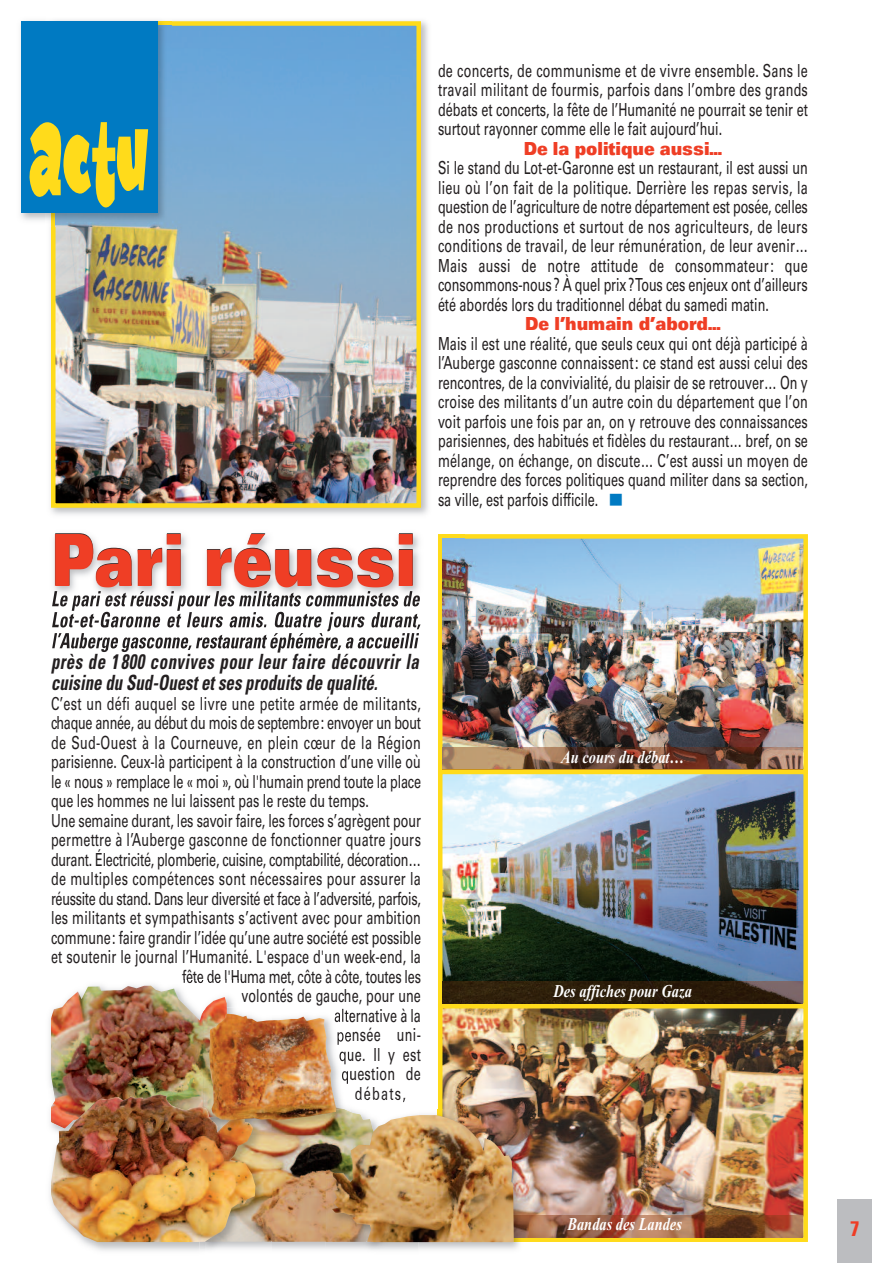
<style>
.page{position:relative;width:893px;height:1263px;background:#fff}
.page>*{position:absolute;margin:0;border:0;box-sizing:border-box;transform-origin:0 0}
.t1{font:112.35px "F2 F Tagliatelle Sugo";color:#ffdb1b;scale:.5 1}
.t2{font:900 expanded 72px "Univers";color:#ef3e25;scale:.65 1}
.t3{font:italic 700 condensed 21px/21px "Univers";letter-spacing:.025em;color:#231f20;scale:.8 1}
.t4{font:700 condensed 21px "Univers";color:#ef3c25}
.t5{font:18px/19.5px "Univers";color:#231f20;text-align:justify;scale:.7 1}
.t6{font:18px "Univers";letter-spacing:.025em;color:#231f20;scale:.7 1}
.t7{font:18px "Univers";letter-spacing:-.02em;color:#231f20;scale:.7 1}
.t8{font:18px "Univers";letter-spacing:-.025em;color:#231f20;scale:.7 1}
.t9{font:18px "Univers";letter-spacing:.02em;color:#231f20;scale:.7 1}
.t10{font:italic 700 18px "Times New Roman";color:#fff;scale:.8 1}
.t11{font:900 expanded 18px "Univers";color:#ef3e25;scale:.7 1}
</style>
<div class="page">
<img style="left:443px;top:539px;width:360px;height:209px">
<div style="left:438px;top:534px;width:370px;height:240px;border:4px solid #ffdb1b"></div>
<img style="left:443px;top:775px;width:360px;height:206px">
<div style="left:438px;top:770px;width:370px;height:238px;border:4px solid #ffdb1b"></div>
<img style="left:443px;top:1009px;width:360px;height:206px">
<div style="left:438px;top:1004px;width:370px;height:238px;border:4px solid #ffdb1b"></div>
<div style="left:838px;top:1199px;width:34px;height:64px;background:#bcbdc0"></div>
<img style="left:50px;top:20px;width:378px;height:495px">
<img style="left:56px;top:26px;width:360px;height:477px">
<div style="left:51px;top:21px;width:370px;height:487px;border:4px solid #ffdb1b"></div>
<img style="left:20px;top:20px;width:152px;height:207px">
<div style="left:21px;top:21px;width:136px;height:192px;background:#007ac2"></div>
<img style="left:52px;top:534px;width:369px;height:116px">
<img style="left:438px;top:534px;width:26px;height:116px">
<img style="left:55px;top:533px;width:358px;height:54px">
<img style="left:52px;top:591px;width:122px;height:20px">
<img style="left:52px;top:612px;width:148px;height:15px">
<img style="left:52px;top:633px;width:116px;height:17px">
<img style="left:442px;top:748px;width:361px;height:22px">
<hr style="left:442px;top:770px;width:361px;height:1px;background:#c7901d">
<img style="left:442px;top:981px;width:361px;height:22px">
<img style="left:528px;top:1215px;width:275px;height:22px">
<img style="left:271px;top:1107px;width:83px;height:135px">
<img style="left:419px;top:1109px;width:101px;height:141px">
<img style="left:438px;top:1109px;width:90px;height:133px">
<img style="left:326px;top:1112px;width:79px;height:130px">
<img style="left:332px;top:1115px;width:181px;height:127px">
<img style="left:49px;top:983px;width:185px;height:104px">
<img style="left:183px;top:979px;width:58px;height:4px">
<img style="left:51px;top:986px;width:176px;height:102px">
<img style="left:205px;top:1135px;width:66px;height:117px">
<img style="left:52px;top:1088px;width:151px;height:6px">
<img style="left:51px;top:1094px;width:204px;height:148px">
<img style="left:336px;top:1022px;width:14px;height:87px">
<img style="left:203px;top:1007px;width:37px;height:81px">
<img style="left:335px;top:1008px;width:15px;height:14px">
<img style="left:337px;top:1030px;width:13px;height:15px">
<img style="left:339px;top:1050px;width:11px;height:14px">
<img style="left:342px;top:1070px;width:8px;height:14px">
<img style="left:271px;top:1107px;width:73px;height:28px">
<img style="left:326px;top:1109px;width:24px;height:26px">
<svg style="left:203px;top:1007px;width:3px;height:5px"></svg>
<img style="left:253px;top:1120px;width:18px;height:15px">
<img style="left:203px;top:1088px;width:6px;height:19px">
<img style="left:203px;top:1107px;width:50px;height:28px">
<img style="left:209px;top:1014px;width:127px;height:106px">
<h1 class="t1" style="left:28px;top:88px;width:247px">actu</h1>
<h2 class="t2" style="left:51px;top:533px;width:563px">Pari réussi</h2>
<p class="t5" style="left:438px;top:62px;width:530px">de concerts, de communisme et de vivre ensemble. Sans le travail militant de fourmis, parfois dans l’ombre des grands débats et concerts, la fête de l’Humanité ne pourrait se tenir et surtout rayonner comme elle le fait aujourd’hui.</p>
<p class="t11" style="left:524px;top:142px;width:285px">De la politique aussi…</p>
<p class="t5" style="left:438px;top:160px;width:530px">Si le stand du Lot-et-Garonne est un restaurant, il est aussi un lieu où l’on fait de la politique. Derrière les repas servis, la question de l’agriculture de notre département est posée, celles de nos productions et surtout de nos agriculteurs, de leurs conditions de travail, de leur rémunération, de leur avenir… Mais aussi de notre attitude de consommateur: que consommons-nous? À quel prix?Tous ces enjeux ont d’ailleurs été abordés lors du traditionnel débat du samedi matin.</p>
<p class="t11" style="left:525px;top:317px;width:281px">De l’humain d’abord…</p>
<p class="t5" style="left:438px;top:335px;width:530px">Mais il est une réalité, que seuls ceux qui ont déjà participé à l’Auberge gasconne connaissent: ce stand est aussi celui des rencontres, de la convivialité, du plaisir de se retrouver… On y croise des militants d’un autre coin du département que l’on voit parfois une fois par an, on y retrouve des connaissances parisiennes, des habitués et fidèles du restaurant… bref, on se mélange, on échange, on discute… C’est aussi un moyen de reprendre des forces politiques quand militer dans sa section, sa ville, est parfois difficile.</p>
<p class="t3" style="left:51px;top:653px;width:461px">près de 1 800 convives pour leur faire découvrir la cuisine du Sud-Ouest et ses produits de qualité.</p>
<p class="t6" style="left:51px;top:697px;width:530px">C’est un défi auquel se livre une petite armée de militants,</p>
<p class="t7" style="left:51px;top:716px;width:530px">chaque année, au début du mois de septembre: envoyer un bout</p>
<p class="t6" style="left:51px;top:736px;width:530px">de Sud-Ouest à la Courneuve, en plein cœur de la Région</p>
<p class="t5" style="left:51px;top:754px;width:530px">parisienne. Ceux-là participent à la construction d’une ville où</p>
<p class="t5" style="left:51px;top:773px;width:530px">le « nous » remplace le « moi », où l'humain prend toute la place</p>
<p class="t5" style="left:51px;top:793px;width:456px">que les hommes ne lui laissent pas le reste du temps.</p>
<p class="t5" style="left:51px;top:812px;width:530px">Une semaine durant, les savoir faire, les forces s’agrègent pour</p>
<p class="t9" style="left:51px;top:833px;width:530px">permettre à l’Auberge gasconne de fonctionner quatre jours</p>
<p class="t7" style="left:51px;top:853px;width:530px">durant. Électricité, plomberie, cuisine, comptabilité, décoration…</p>
<p class="t6" style="left:51px;top:872px;width:530px">de multiples compétences sont nécessaires pour assurer la</p>
<p class="t8" style="left:51px;top:892px;width:530px">réussite du stand. Dans leur diversité et face à l’adversité, parfois,</p>
<p class="t5" style="left:51px;top:910px;width:530px">les militants et sympathisants s’activent avec pour ambition</p>
<p class="t5" style="left:51px;top:929px;width:530px">commune: faire grandir l’idée qu’une autre société est possible</p>
<p class="t5" style="left:51px;top:949px;width:530px">et soutenir le journal l’Humanité. L'espace d'un week-end, la</p>
<p class="t7" style="left:182px;top:970px;width:343px">fête de l'Huma met, côte à côte, toutes les</p>
<p class="t5" style="left:242px;top:988px;width:258px">volontés de gauche, pour une</p>
<p class="t5" style="left:334px;top:1007px;width:126px">alternative à la</p>
<p class="t6" style="left:336px;top:1028px;width:122px">pensée uni-</p>
<p class="t5" style="left:339px;top:1046px;width:119px">que. Il y est</p>
<p class="t6" style="left:341px;top:1067px;width:115px">question de</p>
<p class="t5" style="left:355px;top:1085px;width:74px">débats,</p>
<p class="t10" style="left:561px;top:746px;width:155px">Au cours du débat…</p>
<p class="t10" style="left:553px;top:980px;width:175px">Des affiches pour Gaza</p>
<p class="t10" style="left:567px;top:1213px;width:145px">Bandas des Landes</p>
<p class="t4" style="left:850px;top:1221px;width:11px">7</p>
</div>
